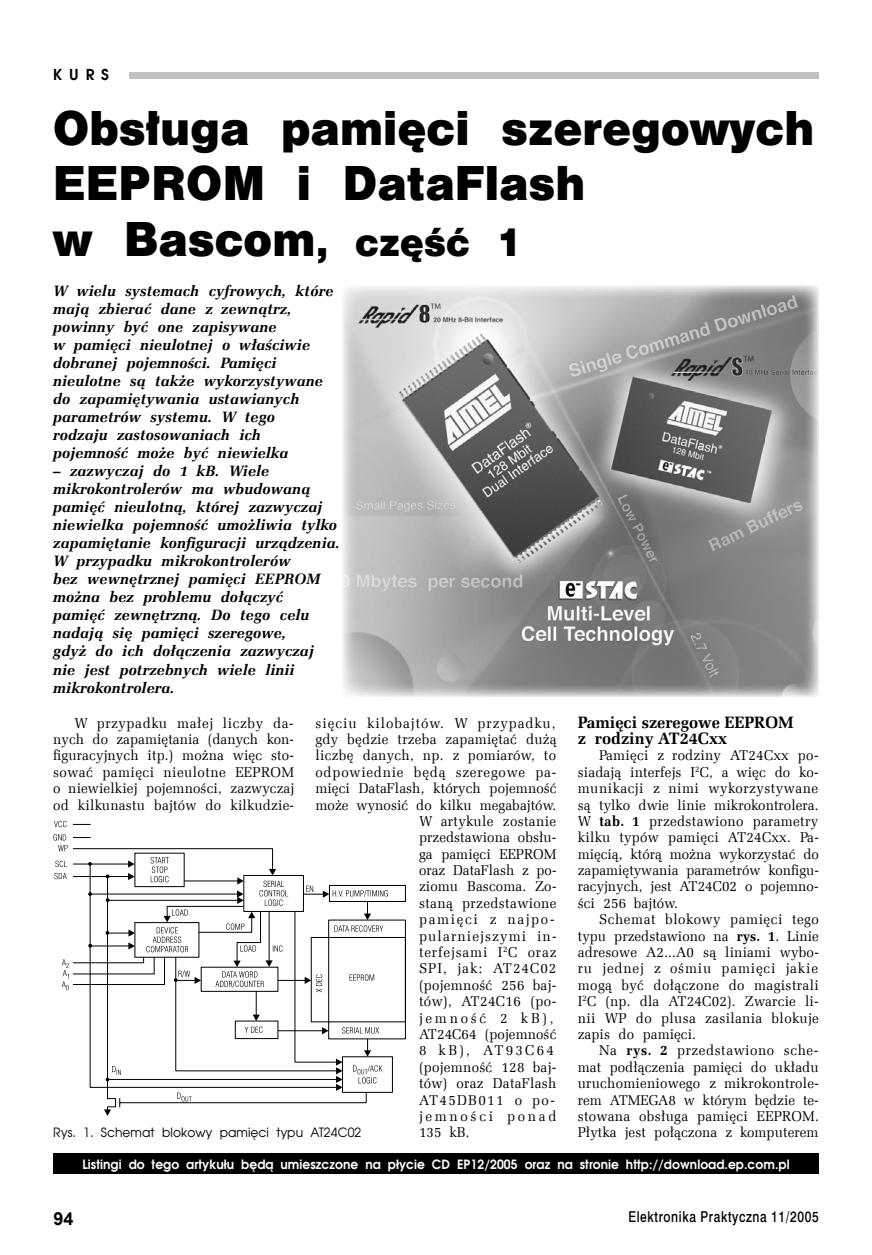
<style>
.page{position:relative;width:872px;height:1255px;background:#fff}
.page>*{position:absolute;margin:0;border:0;box-sizing:border-box;transform-origin:0 0}
.t1{font:43.5px/55.5px "Swis 721 Blk 2 EU";letter-spacing:.005em;color:#000}
.t2{font:700 18px "Arial";color:#000}
.t3{font:700 16.5px/16.4px "Zapf Ellipt EU";color:#000}
.t4{font:italic 700 15px/18px "Zapf Ellipt EU";letter-spacing:.005em;color:#000}
.t5{font:15px "Swis 721 Md EU";letter-spacing:.05em;color:#000;scale:.8 1}
.t6{font:700 15px "Avalon";color:#000}
.t7{font:14.25px/16.4px "Zapf Ellipt EU";letter-spacing:.015em;color:#000;text-align:justify;scale:.96 1}
.t8{font:14.25px "Zapf Ellipt EU";letter-spacing:.07em;color:#000;scale:.96 1}
.t9{font:14.25px "Zapf Ellipt EU";letter-spacing:.055em;color:#000;scale:.96 1}
.t10{font:14.25px "Zapf Ellipt EU";letter-spacing:.085em;color:#000;scale:.96 1}
.t11{font:14.25px "Zapf Ellipt EU";letter-spacing:.065em;color:#000;scale:.96 1}
.t12{font:14.25px "Zapf Ellipt EU";letter-spacing:.075em;color:#000;scale:.96 1}
.t13{font:14.25px "Zapf Ellipt EU";letter-spacing:.12em;color:#000;scale:.96 1}
.t14{font:14.25px "Zapf Ellipt EU";letter-spacing:.095em;color:#000;scale:.96 1}
.t15{font:14.25px "Zapf Ellipt EU";letter-spacing:.195em;color:#000;scale:.96 1}
.t16{font:14.25px "Zapf Ellipt EU";letter-spacing:.2em;color:#000;scale:.96 1}
.t17{font:14.25px "Zapf Ellipt EU";letter-spacing:.165em;color:#000;scale:.96 1}
.t18{font:700 12.75px "Avalon";letter-spacing:.005em;color:#fff;scale:.96 1}
.t19{font:12.75px "Avalon";letter-spacing:.005em;color:#000;scale:.96 1}
.s1{font-size:36px}
.s2{font-weight:700}
</style>
<div class="page">
<div style="left:130px;top:72px;width:688px;height:7px;background:#c1c1c1"></div>
<img style="left:342px;top:285px;width:476px;height:412px">
<svg style="left:72px;top:823px;width:334px;height:269px"></svg>
<svg style="left:54px;top:820px;width:12px;height:7px"></svg>
<svg style="left:53px;top:834px;width:335px;height:281px"></svg>
<div style="left:53px;top:1153px;width:765px;height:21px;background:#000"></div>
<p class="t6" style="left:53px;top:65px;width:57px">KURS</p>
<h1 class="t1" style="left:53px;top:104px;width:762px">Obsługa pamięci szeregowych<br>EEPROM i DataFlash<br>w Bascom<span class="s1">, część 1</span></h1>
<p class="t4" style="left:53px;top:283px;width:282px">W wielu systemach cyfrowych, które mają zbierać dane z zewnątrz, powinny być one zapisywane<br>w pamięci nieulotnej o właściwie dobranej pojemności. Pamięci nieulotne są także wykorzystywane do zapamiętywania ustawianych parametrów systemu. W tego<br>rodzaju zastosowaniach ich pojemność może być niewielka</p>
<p class="t4" style="left:53px;top:463px;width:288px">– zazwyczaj do 1 kB. Wiele mikrokontrolerów ma wbudowaną pamięć nieulotną, której zazwyczaj niewielka pojemność umożliwia tylko zapamiętanie konfiguracji urządzenia.<br>W przypadku mikrokontrolerów<br>bez wewnętrznej pamięci EEPROM można bez problemu dołączyć<br>pamięć zewnętrzną. Do tego celu nadają się pamięci szeregowe,<br>gdyż do ich dołączenia zazwyczaj nie jest potrzebnych wiele linii mikrokontrolera.</p>
<p class="t8" style="left:315px;top:714px;width:252px">sięciu kilobajtów. W przypadku,</p>
<p class="t7" style="left:315px;top:731px;width:253px">gdy będzie trzeba zapamiętać dużą</p>
<p class="t7" style="left:315px;top:747px;width:252px">liczbę danych, np. z pomiarów, to</p>
<p class="t9" style="left:315px;top:763px;width:252px">odpowiednie będą szeregowe pa-</p>
<p class="t7" style="left:315px;top:780px;width:253px">mięci DataFlash, których pojemność</p>
<p class="t7" style="left:315px;top:796px;width:252px">może wynosić do kilku megabajtów.</p>
<p class="t7" style="left:419px;top:813px;width:144px">W artykule zostanie</p>
<p class="t7" style="left:419px;top:829px;width:145px">przedstawiona obsłu-</p>
<p class="t7" style="left:419px;top:845px;width:145px">ga pamięci EEPROM</p>
<p class="t7" style="left:419px;top:862px;width:145px">oraz DataFlash z po-</p>
<p class="t7" style="left:419px;top:878px;width:145px">ziomu Bascoma. Zo-</p>
<p class="t7" style="left:419px;top:895px;width:145px">staną przedstawione</p>
<p class="t13" style="left:419px;top:910px;width:143px">pamięci z najpo-</p>
<p class="t10" style="left:419px;top:927px;width:145px">pularniejszymi in-</p>
<p class="t11" style="left:419px;top:943px;width:145px">terfejsami I<sup>2</sup>C oraz</p>
<p class="t12" style="left:419px;top:959px;width:145px">SPI, jak: AT24C02</p>
<p class="t7" style="left:419px;top:977px;width:144px">(pojemność 256 baj-</p>
<p class="t7" style="left:419px;top:993px;width:145px">tów), AT24C16 (po-</p>
<p class="t16" style="left:419px;top:1009px;width:142px">jemność 2 kB),</p>
<p class="t7" style="left:419px;top:1026px;width:145px">AT24C64 (pojemność</p>
<p class="t17" style="left:419px;top:1041px;width:142px">8 kB), AT93C64</p>
<p class="t7" style="left:419px;top:1058px;width:144px">(pojemność 128 baj-</p>
<p class="t7" style="left:419px;top:1075px;width:145px">tów) oraz DataFlash</p>
<p class="t14" style="left:419px;top:1090px;width:143px">AT45DB011 o po-</p>
<p class="t15" style="left:419px;top:1107px;width:145px">jemności ponad</p>
<p class="t7" style="left:419px;top:1124px;width:54px">135 kB.</p>
<p class="t3" style="left:578px;top:714px;width:217px">Pamięci szeregowe EEPROM z rodziny AT24Cxx</p>
<p class="t7" style="left:578px;top:747px;width:253px;text-indent:21px">Pamięci z rodziny AT24Cxx po&shy;siadają interfejs I<sup>2</sup>C, a więc do ko&shy;munikacji z nimi wykorzystywane są tylko dwie linie mikrokontrolera.<br>W <span class="s2">tab. 1</span> przedstawiono parametry kilku typów pamięci AT24Cxx. Pa&shy;mięcią, którą można wykorzystać do zapamiętywania parametrów konfigu&shy;racyjnych, jest AT24C02 o pojemno&shy;ści 256 bajtów.</p>
<p class="t7" style="left:578px;top:911px;width:253px;text-indent:21px">Schemat blokowy pamięci tego typu przedstawiono na <span class="s2">rys. 1</span>. Linie adresowe A2...A0 są liniami wybo&shy;ru jednej z ośmiu pamięci jakie mogą być dołączone do magistrali I<sup>2</sup>C (np. dla AT24C02). Zwarcie li&shy;nii WP do plusa zasilania blokuje zapis do pamięci.</p>
<p class="t7" style="left:578px;top:1042px;width:253px;text-indent:21px">Na <span class="s2">rys. 2</span> przedstawiono sche&shy;mat podłączenia pamięci do układu uruchomieniowego z mikrokontrole&shy;rem ATMEGA8 w którym będzie te&shy;stowana obsługa pamięci EEPROM.</p>
<p class="t7" style="left:53px;top:714px;width:253px;text-indent:21px">W przypadku małej liczby da&shy;nych do zapamiętania (danych kon&shy;figuracyjnych itp.) można więc sto&shy;sować pamięci nieulotne EEPROM o niewielkiej pojemności, zazwyczaj od kilkunastu bajtów do kilkudzie-</p>
<p class="t19" style="left:53px;top:1125px;width:322px">Rys. 1. Schemat blokowy pamięci typu AT24C02</p>
<p class="t7" style="left:578px;top:1124px;width:252px">Płytka jest połączona z komputerem</p>
<p class="t18" style="left:83px;top:1156px;width:738px">Listingi do tego artykułu będą umieszczone na płycie CD EP12/2005 oraz na stronie http://download.ep.com.pl</p>
<p class="t2" style="left:53px;top:1206px;width:22px">94</p>
<p class="t5" style="left:628px;top:1207px;width:239px">Elektronika Praktyczna 11/2005</p>
</div>
